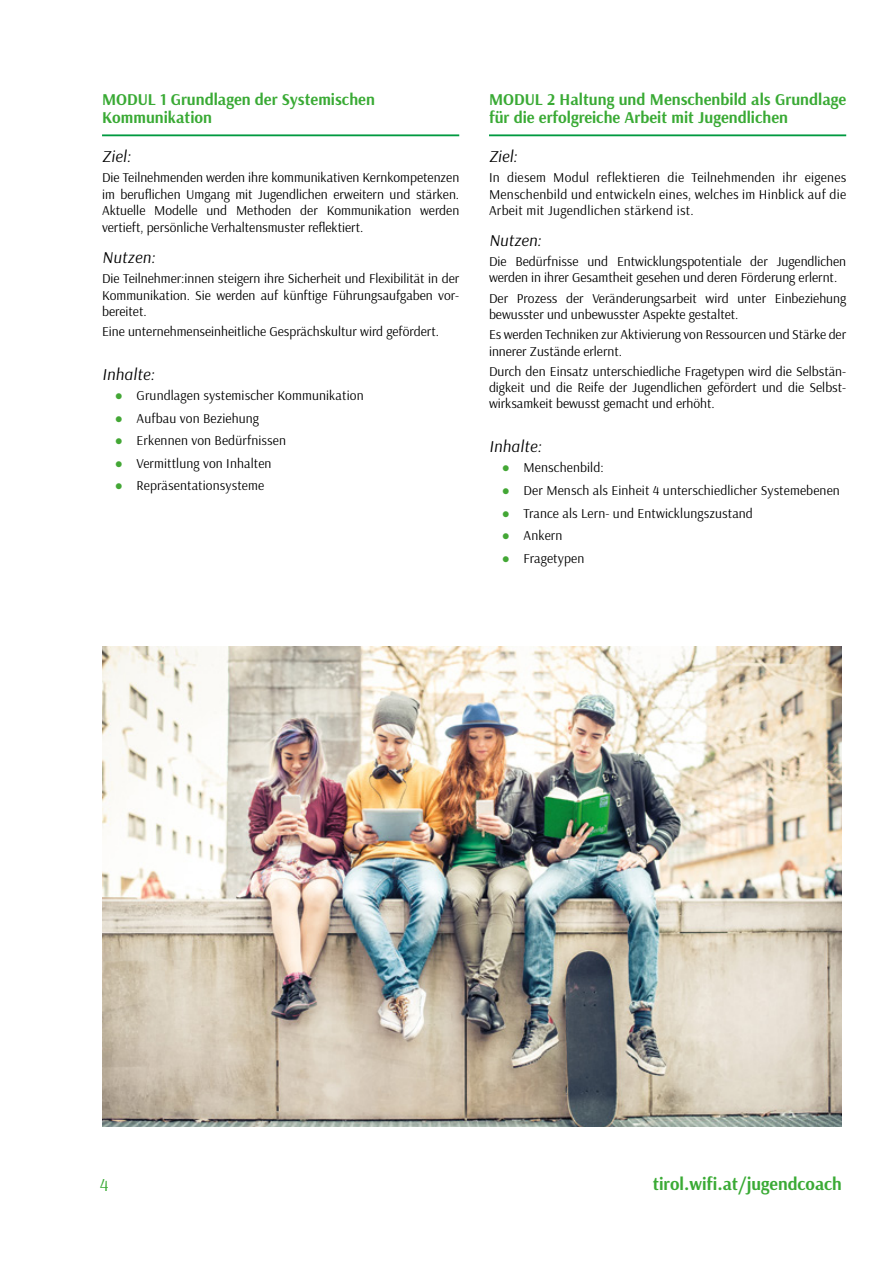
<style>
.page{position:relative;width:893px;height:1263px;background:#fff}
.page>*{position:absolute;margin:0;border:0;box-sizing:border-box;transform-origin:0 0}
.t1{font:700 18px "Arsenal";color:#3aaa35}
.t2{font:18px "Arsenal";color:#3aaa35}
.t3{font:700 16.5px/18px "Arsenal";color:#3aaa35}
.t4{font:italic 16.5px "Arsenal";letter-spacing:.02em;color:#000}
.t5{font:13.5px/16.2px "Arsenal";color:#000;text-align:justify}
.s1{font-family:"Trebuchet MS";font-weight:700;color:#43a735}
</style>
<div class="page">
<hr style="left:102px;top:134px;width:357px;height:2px;background:#009a40">
<hr style="left:489px;top:134px;width:357px;height:2px;background:#009a40">
<img style="left:102px;top:646px;width:740px;height:481px">
<p class="t3" style="left:102px;top:90px;width:274px">MODUL 1 Grundlagen der Systemischen<br>Kommunikation</p>
<p class="t4" style="left:102px;top:145px;width:30px">Ziel:</p>
<p class="t5" style="left:102px;top:169px;width:359px">Die Teilnehmenden werden ihre kommunikativen Kernkompetenzen im beruflichen Umgang mit Jugendlichen erweitern und stärken.<br>Aktuelle Modelle und Methoden der Kommunikation werden vertieft, persönliche Verhaltensmuster reflektiert.</p>
<p class="t4" style="left:102px;top:246px;width:55px">Nutzen:</p>
<p class="t5" style="left:102px;top:270px;width:359px">Die Teilnehmer:innen steigern ihre Sicherheit und Flexibilität in der Kommunikation. Sie werden auf künftige Führungsaufgaben vor&shy;bereitet.</p>
<p class="t5" style="left:102px;top:323px;width:338px">Eine unternehmenseinheitliche Gesprächskultur wird gefördert.</p>
<p class="t4" style="left:102px;top:363px;width:54px">Inhalte:</p>
<p class="t5" style="left:115px;top:387px;width:250px"><span class="s1">●</span> Grundlagen systemischer Kommunikation</p>
<p class="t5" style="left:115px;top:410px;width:146px"><span class="s1">●</span> Aufbau von Beziehung</p>
<p class="t5" style="left:115px;top:432px;width:173px"><span class="s1">●</span> Erkennen von Bedürfnissen</p>
<p class="t5" style="left:115px;top:455px;width:158px"><span class="s1">●</span> Vermittlung von Inhalten</p>
<p class="t5" style="left:115px;top:477px;width:151px"><span class="s1">●</span> Repräsentationsysteme</p>
<p class="t3" style="left:489px;top:90px;width:359px">MODUL 2 Haltung und Menschenbild als Grundlage für die erfolgreiche Arbeit mit Jugendlichen</p>
<p class="t4" style="left:489px;top:145px;width:30px">Ziel:</p>
<p class="t5" style="left:489px;top:169px;width:359px">In diesem Modul reflektieren die Teilnehmenden ihr eigenes Menschenbild und entwickeln eines, welches im Hinblick auf die Arbeit mit Jugendlichen stärkend ist.</p>
<p class="t4" style="left:489px;top:229px;width:54px">Nutzen:</p>
<p class="t5" style="left:489px;top:253px;width:359px">Die Bedürfnisse und Entwicklungspotentiale der Jugendlichen werden in ihrer Gesamtheit gesehen und deren Förderung erlernt.</p>
<p class="t5" style="left:489px;top:290px;width:359px">Der Prozess der Veränderungsarbeit wird unter Einbeziehung bewusster und unbewusster Aspekte gestaltet.</p>
<p class="t5" style="left:489px;top:326px;width:359px">Es werden Techniken zur Aktivierung von Ressourcen und Stärke der innerer Zustände erlernt.</p>
<p class="t5" style="left:489px;top:363px;width:359px">Durch den Einsatz unterschiedliche Fragetypen wird die Selbstän&shy;digkeit und die Reife der Jugendlichen gefördert und die Selbst&shy;wirksamkeit bewusst gemacht und erhöht.</p>
<p class="t4" style="left:489px;top:435px;width:54px">Inhalte:</p>
<p class="t5" style="left:502px;top:459px;width:104px"><span class="s1">●</span> Menschenbild:</p>
<p class="t5" style="left:502px;top:482px;width:340px"><span class="s1">●</span> Der Mensch als Einheit 4 unterschiedlicher Systemebenen</p>
<p class="t5" style="left:502px;top:505px;width:253px"><span class="s1">●</span> Trance als Lern- und Entwicklungszustand</p>
<p class="t5" style="left:502px;top:527px;width:62px"><span class="s1">●</span> Ankern</p>
<p class="t5" style="left:502px;top:550px;width:84px"><span class="s1">●</span> Fragetypen</p>
<h1 class="t2" style="left:100px;top:1172px;width:10px">4</h1>
<h1 class="t1" style="left:653px;top:1171px;width:191px">tirol.wifi.at/jugendcoach</h1>
</div>
